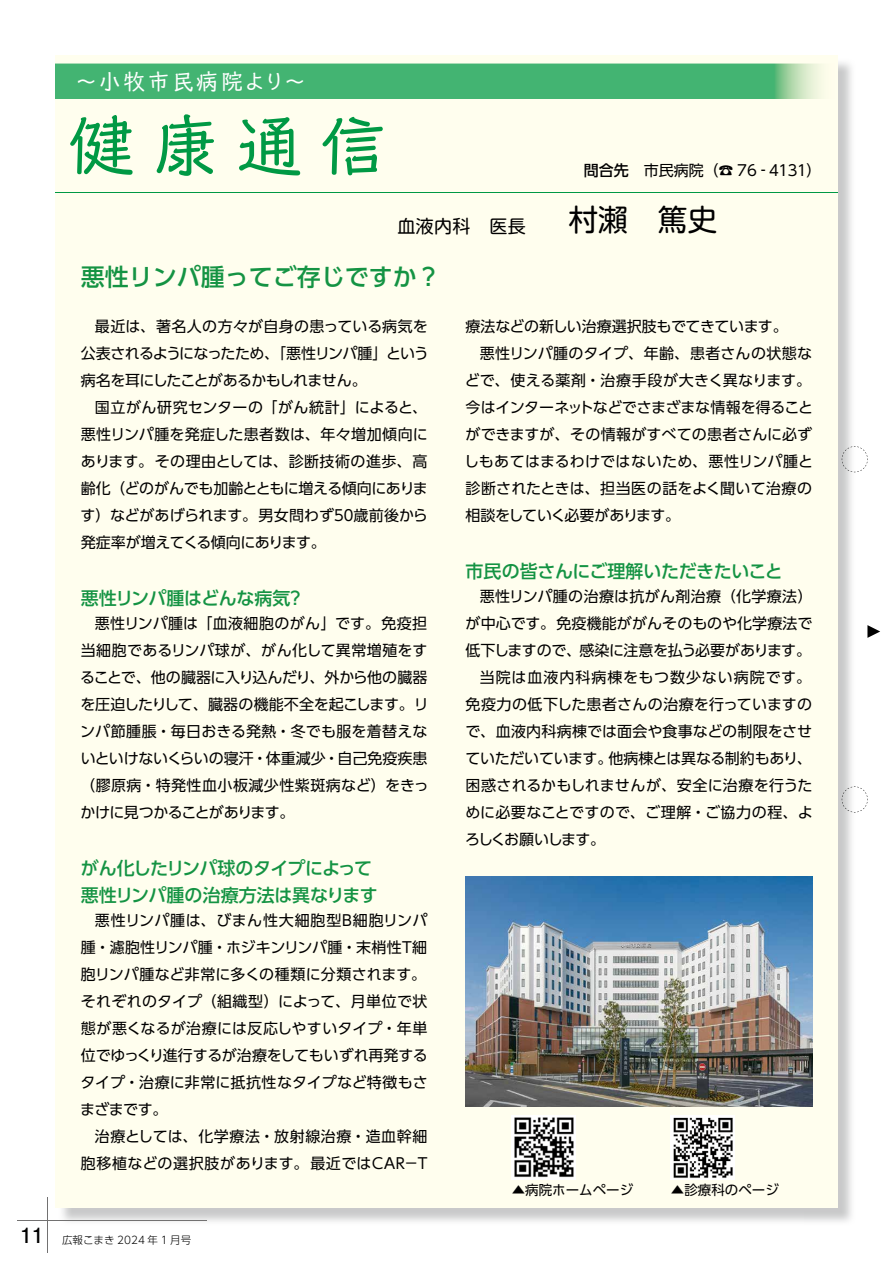
<style>
.page{position:relative;width:893px;height:1263px;background:#fff}
.page>*{position:absolute;margin:0;border:0;box-sizing:border-box;transform-origin:0 0}
.t1{font:67.5px "Talking Std";color:#094}
.t2{font:30px "UD Shin M Go Pro";color:#000}
.t3{font:500 24px "UD Shin Go Pro";color:#149343}
.t4{font:22.5px "Talking Std";letter-spacing:.085em;color:#fff}
.t5{font:500 18px/27px "UD Shin Go Pro";letter-spacing:-.02em;color:#149343}
.t6{font:18px "UD Shin M Go Pro";letter-spacing:.025em;color:#000}
.t7{font:15px/27px "UD Shin Go Pro";color:#000;text-align:justify}
.t8{font:15px "UD Shin Go Pro";letter-spacing:.02em;color:#000}
.t9{font:15px/27px "UD Shin Go Pro";letter-spacing:.04em;color:#000;text-align:right}
.t10{font:15px "UD Shin Go Pro";letter-spacing:-.025em;color:#000}
.t11{font:15px "UD Shin Go Pro";letter-spacing:-.02em;color:#000}
.t12{font:15px "UD Shin Go Pro";letter-spacing:.03em;color:#000}
.t13{font:15px "UD Shin Go Pro";letter-spacing:.025em;color:#000}
.t14{font:15px "UD Shin Go Pro";letter-spacing:.06em;color:#000}
.t15{font:15px "UD Shin Go Pro";letter-spacing:-.045em;color:#000}
.t16{font:15px "UD Shin Go Pro";letter-spacing:-.1em;color:#000}
.t17{font:13.5px "UD Shin Go Pro";color:#000}
.t18{font:300 10.5px "UD Shin Go Pro";color:#000}
.s1{font-weight:500}
.s2{font-family:"Futo Go B101 Pro";font-weight:700;font-size:21px}
</style>
<div class="page">
<div style="left:55px;top:55px;width:783px;height:1153px;background:#fffeee"></div>
<div style="left:55px;top:64px;width:765px;height:35px;background:#43b472"></div>
<hr style="left:55px;top:192px;width:783px;height:1px;background:#094">
<img style="left:466px;top:876px;width:346px;height:230px">
<img style="left:512px;top:1115px;width:63px;height:64px">
<img style="left:671px;top:1115px;width:64px;height:64px">
<svg style="left:842px;top:446px;width:26px;height:26px"></svg>
<svg style="left:842px;top:786px;width:26px;height:26px"></svg>
<svg style="left:867px;top:625px;width:13px;height:13px"></svg>
<hr style="left:47px;top:1197px;width:1px;height:55px;background:#727171">
<hr style="left:17px;top:1220px;width:189px;height:1px;background:#727171">
<h3 class="t4" style="left:75px;top:64px;width:233px">～小牧市民病院より～</h3>
<h1 class="t1" style="left:68px;top:94px;width:321px">健康通信</h1>
<p class="t7" style="left:584px;top:156px;width:239px"><span class="s1">問合先</span> 市民病院（☎ 76‐４１３１）</p>
<p class="t6" style="left:397px;top:211px;width:130px">血液内科　医長</p>
<h2 class="t2" style="left:568px;top:196px;width:151px">村瀨　篤史</h2>
<h3 class="t3" style="left:81px;top:257px;width:362px">悪性リンパ腫ってご存じですか？</h3>
<p class="t7" style="left:81px;top:312px;width:349px;text-indent:14px">最近は、著名人の方々が自身の患っている病気を公表されるようになったため、「悪性リンパ腫」という病名を耳にしたことがあるかもしれません。</p>
<p class="t7" style="left:81px;top:393px;width:349px;text-indent:14px">国立がん研究センターの「がん統計」によると、悪性リンパ腫を発症した患者数は、年々増加傾向にあります。その理由としては、診断技術の進歩、高齢化（どのがんでも加齢とともに増える傾向にあります）などがあげられます。男女問わず５０歳前後から発症率が増えてくる傾向にあります。</p>
<p class="t5" style="left:81px;top:584px;width:225px">悪性リンパ腫はどんな病気？</p>
<p class="t7" style="left:80px;top:609px;width:350px;text-indent:15px">悪性リンパ腫は「血液細胞のがん」です。免疫担当細胞であるリンパ球が、がん化して異常増殖をすることで、他の臓器に入り込んだり、外から他の臓器を圧迫したりして、臓器の機能不全を起こします。リンパ節腫脹・毎日おきる発熱・冬でも服を着替えないといけないくらいの寝汗・体重減少・自己免疫疾患（膠原病・特発性血小板減少性紫斑病など）をきっかけに見つかることがあります。</p>
<p class="t5" style="left:81px;top:854px;width:298px">がん化したリンパ球のタイプによって悪性リンパ腫の治療方法は異なります</p>
<p class="t7" style="left:80px;top:906px;width:349px;text-indent:15px">悪性リンパ腫は、びまん性大細胞型Ｂ細胞リンパ腫・濾胞性リンパ腫・ホジキンリンパ腫・末梢性Ｔ細胞リンパ腫など非常に多くの種類に分類されます。それぞれのタイプ（組織型）によって、月単位で状態が悪くなるが治療には反応しやすいタイプ・年単位でゆっくり進行するが治療をしてもいずれ再発するタイプ・治療に非常に抵抗性なタイプなど特徴もさまざまです。</p>
<p class="t9" style="left:81px;top:1122px;width:351px">治療としては、化学療法・放射線治療・造血幹細胞移植などの選択肢があります。最近ではＣＡＲ－Ｔ</p>
<p class="t18" style="left:20px;top:1231px;width:172px"><span class="s2">11</span> 広報こまき 2024 年 1 月号</p>
<p class="t10" style="left:466px;top:314px;width:324px">療法などの新しい治療選択肢もでてきています。</p>
<p class="t8" style="left:480px;top:341px;width:334px">悪性リンパ腫のタイプ、年齢、患者さんの状態な</p>
<p class="t8" style="left:465px;top:368px;width:348px">どで、使える薬剤・治療手段が大きく異なります。</p>
<p class="t11" style="left:466px;top:395px;width:349px">今はインターネットなどでさまざまな情報を得ること</p>
<p class="t7" style="left:466px;top:420px;width:348px">ができますが、その情報がすべての患者さんに必ず</p>
<p class="t8" style="left:464px;top:449px;width:350px">しもあてはまるわけではないため、悪性リンパ腫と</p>
<p class="t7" style="left:466px;top:474px;width:348px">診断されたときは、担当医の話をよく聞いて治療の</p>
<p class="t15" style="left:466px;top:503px;width:216px">相談をしていく必要があります。</p>
<p class="t5" style="left:466px;top:557px;width:319px">市民の皆さんにご理解いただきたいこと</p>
<p class="t13" style="left:480px;top:584px;width:334px">悪性リンパ腫の治療は抗がん剤治療（化学療法）</p>
<p class="t7" style="left:466px;top:609px;width:348px">が中心です。免疫機能ががんそのものや化学療法で</p>
<p class="t10" style="left:466px;top:638px;width:347px">低下しますので、感染に注意を払う必要があります。</p>
<p class="t14" style="left:480px;top:665px;width:333px">当院は血液内科病棟をもつ数少ない病院です。</p>
<p class="t7" style="left:466px;top:690px;width:348px">免疫力の低下した患者さんの治療を行っていますの</p>
<p class="t7" style="left:465px;top:717px;width:348px">で、血液内科病棟では面会や食事などの制限をさせ</p>
<p class="t7" style="left:465px;top:744px;width:348px">ていただいています。他病棟とは異なる制約もあり、</p>
<p class="t7" style="left:466px;top:771px;width:348px">困惑されるかもしれませんが、安全に治療を行うた</p>
<p class="t12" style="left:465px;top:800px;width:349px">めに必要なことですので、ご理解・ご協力の程、よ</p>
<p class="t16" style="left:465px;top:827px;width:142px">ろしくお願いします。</p>
<p class="t17" style="left:512px;top:1179px;width:123px">▲病院ホームページ</p>
<p class="t17" style="left:671px;top:1179px;width:109px">▲診療科のページ</p>
</div>
